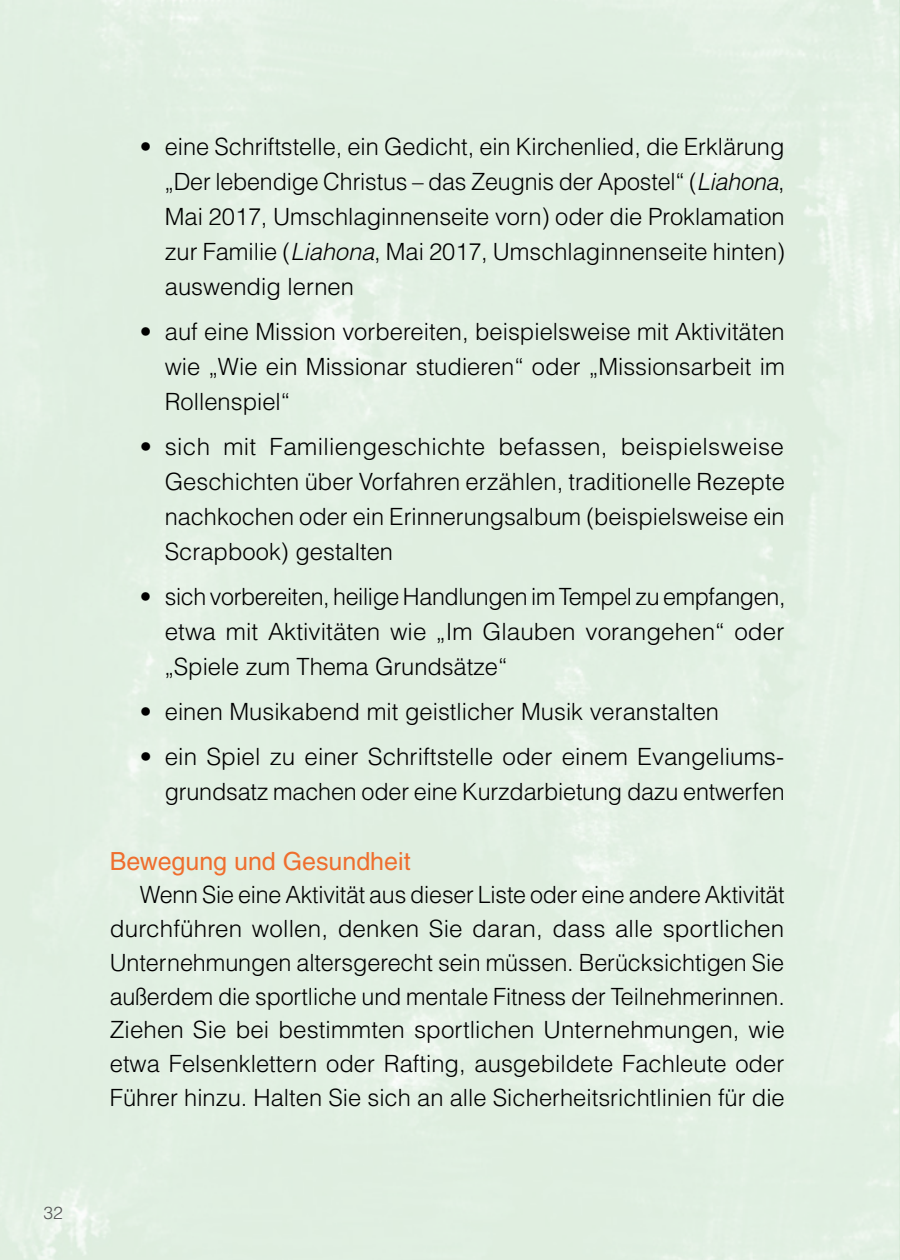
<style>
.page{position:relative;width:900px;height:1260px;background:#fff}
.page>*{position:absolute;margin:0;border:0;box-sizing:border-box;transform-origin:0 0}
.h2_IDEAS{font:25px "Helveticalds Lat";color:#ef6e2e}
.p2_bullet-1_next{font:300 23.75px/35px "Helveticalds Lat";color:#000;text-align:justify}
.p2_first{font:300 23.75px/33.8px "Helveticalds Lat";color:#000;text-align:justify}
.p2_bullet-1_last{font:300 23.75px/35px "Helveticalds Lat";letter-spacing:-.01em;color:#000;text-align:right}
.t1{font:300 17.5px "Helveticalds Lat";color:#535454}
.s1{font-style:italic}
</style>
<div class="page">
<p class="t1" style="left:44px;top:1199px;width:21px">32</p>
<p class="p2_bullet-1_next" style="left:165px;top:128px;width:622px;text-indent:-25px">• eine Schriftstelle, ein Gedicht, ein Kirchenlied, die Erklärung „Der lebendige Christus – das Zeugnis der Apostel“ (<span class="s1">Liahona</span>, Mai 2017, Umschlaginnenseite vorn) oder die Proklamation zur Familie (<span class="s1">Liahona</span>, Mai 2017, Umschlaginnenseite hinten) auswendig lernen</p>
<p class="p2_bullet-1_next" style="left:165px;top:313px;width:622px;text-indent:-25px">• auf eine Mission vorbereiten, beispielsweise mit Aktivitäten wie „Wie ein Missionar studieren“ oder „Missionsarbeit im Rollenspiel“</p>
<p class="p2_bullet-1_next" style="left:165px;top:428px;width:622px;text-indent:-25px">• sich mit Familiengeschichte befassen, beispielsweise Geschichten über Vorfahren erzählen, traditionelle Rezepte nachkochen oder ein Erinnerungsalbum (beispielsweise ein Scrapbook) gestalten</p>
<p class="p2_bullet-1_next" style="left:165px;top:578px;width:622px;text-indent:-25px">• sich vorbereiten, heilige Handlungen im Tempel zu empfangen, etwa mit Aktivitäten wie „Im Glauben vorangehen“ oder „Spiele zum Thema Grundsätze“</p>
<p class="p2_bullet-1_next" style="left:140px;top:693px;width:581px">• einen Musikabend mit geistlicher Musik veranstalten</p>
<p class="p2_bullet-1_last" style="left:140px;top:738px;width:646px">• ein Spiel zu einer Schriftstelle oder einem Evangeliums&shy;grundsatz machen oder eine Kurzdarbietung dazu entwerfen</p>
<p class="h2_IDEAS" style="left:110px;top:841px;width:302px">Bewegung und Gesundheit</p>
<p class="p2_first" style="left:110px;top:878px;width:677px;text-indent:30px">Wenn Sie eine Aktivität aus dieser Liste oder eine andere Aktivität durchführen wollen, denken Sie daran, dass alle sportlichen Unternehmungen altersgerecht sein müssen. Berücksichtigen Sie außerdem die sportliche und mentale Fitness der Teilnehmerinnen.<br>Ziehen Sie bei bestimmten sportlichen Unternehmungen, wie etwa Felsenklettern oder Rafting, ausgebildete Fachleute oder Führer hinzu. Halten Sie sich an alle Sicherheitsrichtlinien für die</p>
</div>
